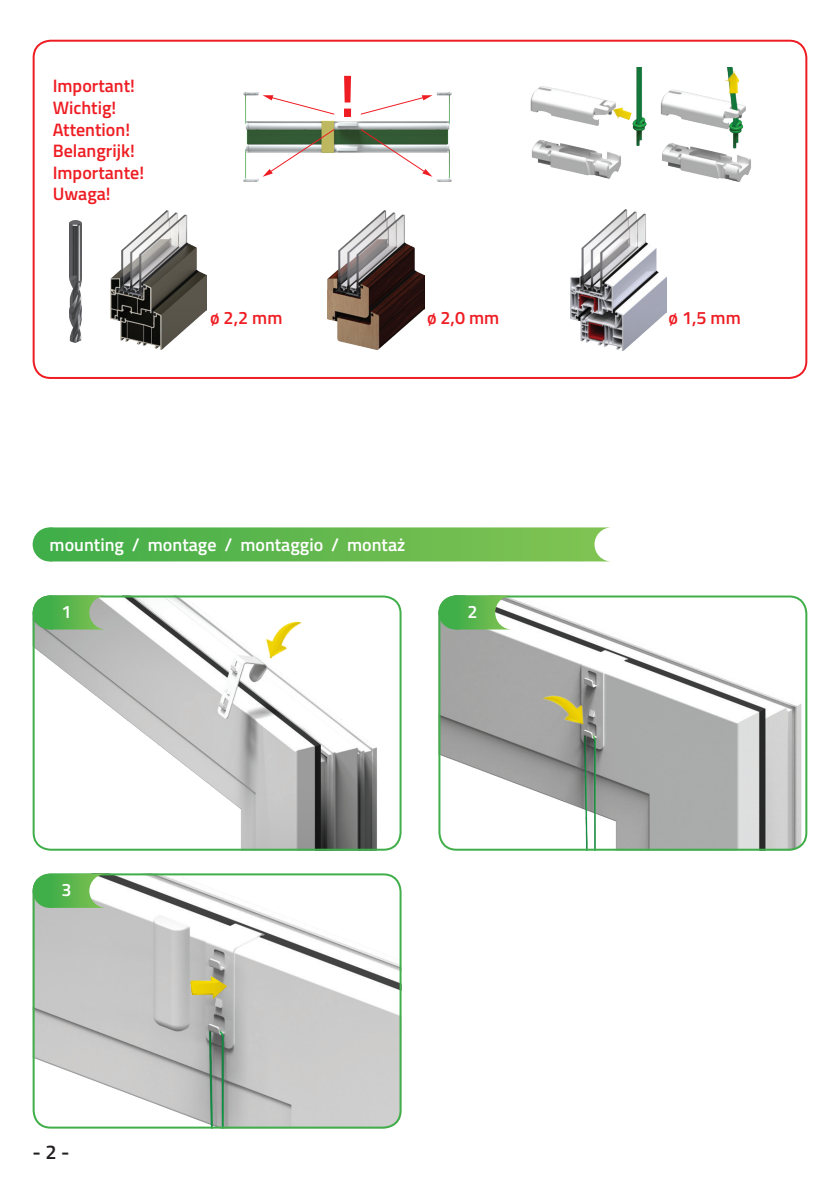
<style>
.page{position:relative;width:840px;height:1191px;background:#fff}
.page>*{position:absolute;margin:0;border:0;box-sizing:border-box;transform-origin:0 0}
.t1{font:600 60px "Titillium";color:#ee1d23}
.t2{font:600 20px "Titillium";color:#231f20}
.t3{font:600 18px/21.6px "Titillium";color:#ee1d23}
.t4{font:600 18px "Titillium";color:#fff}
</style>
<div class="page">
<div style="left:33px;top:40px;width:773px;height:339px;border:2px solid #ee1d23;border-radius:17px"></div>
<img style="left:243px;top:92px;width:209px;height:90px">
<svg style="left:262px;top:95px;width:72px;height:20px"></svg>
<svg style="left:360px;top:95px;width:72px;height:20px"></svg>
<svg style="left:262px;top:129px;width:72px;height:48px"></svg>
<svg style="left:360px;top:129px;width:72px;height:48px"></svg>
<img style="left:530px;top:67px;width:112px;height:112px">
<img style="left:642px;top:67px;width:109px;height:115px">
<img style="left:110px;top:211px;width:97px;height:139px">
<img style="left:570px;top:209px;width:96px;height:142px">
<img style="left:327px;top:211px;width:97px;height:138px">
<img style="left:69px;top:221px;width:12px;height:121px">
<img style="left:724px;top:70px;width:14px;height:24px">
<img style="left:33px;top:874px;width:368px;height:254px">
<div style="left:33px;top:873px;width:368px;height:255px;border:2px solid #40ae49;border-radius:17px"></div>
<div style="left:33px;top:874px;width:34px;height:34px;background:#40ae49;border-radius:50%"></div>
<svg style="left:53px;top:874px;width:53px;height:34px"></svg>
<img style="left:441px;top:595px;width:365px;height:255px">
<div style="left:438px;top:595px;width:368px;height:255px;border:2px solid #40ae49;border-radius:17px"></div>
<img style="left:191px;top:976px;width:35px;height:22px">
<img style="left:33px;top:598px;width:368px;height:252px">
<div style="left:33px;top:595px;width:368px;height:255px;border:2px solid #40ae49;border-radius:17px"></div>
<div style="left:33px;top:595px;width:34px;height:34px;background:#40ae49;border-radius:50%"></div>
<svg style="left:50px;top:595px;width:56px;height:34px"></svg>
<div style="left:438px;top:595px;width:34px;height:34px;background:#40ae49;border-radius:50%"></div>
<svg style="left:455px;top:595px;width:57px;height:34px"></svg>
<div style="left:33px;top:527px;width:34px;height:34px;background:#40ae49;border-radius:50%"></div>
<svg style="left:50px;top:527px;width:560px;height:34px;background:#66ba53"></svg>
<img style="left:260px;top:612px;width:42px;height:52px">
<img style="left:541px;top:682px;width:50px;height:52px">
<p class="t3" style="left:53px;top:74px;width:93px">Important!<br>Wichtig!<br>Attention!<br>Belangrijk!<br>Importante!<br>Uwaga!</p>
<h1 class="t1" style="left:339px;top:51px;width:17px">!</h1>
<p class="t3" style="left:210px;top:306px;width:74px">ø 2,2 mm</p>
<p class="t3" style="left:427px;top:306px;width:74px">ø 2,0 mm</p>
<p class="t3" style="left:668px;top:306px;width:74px">ø 1,5 mm</p>
<p class="t4" style="left:50px;top:531px;width:357px">mounting / montage / montaggio / montaż</p>
<p class="t4" style="left:62px;top:598px;width:12px">1</p>
<p class="t4" style="left:467px;top:598px;width:12px">2</p>
<p class="t4" style="left:62px;top:876px;width:12px">3</p>
<p class="t2" style="left:33px;top:1137px;width:38px">- 2 -</p>
</div>
